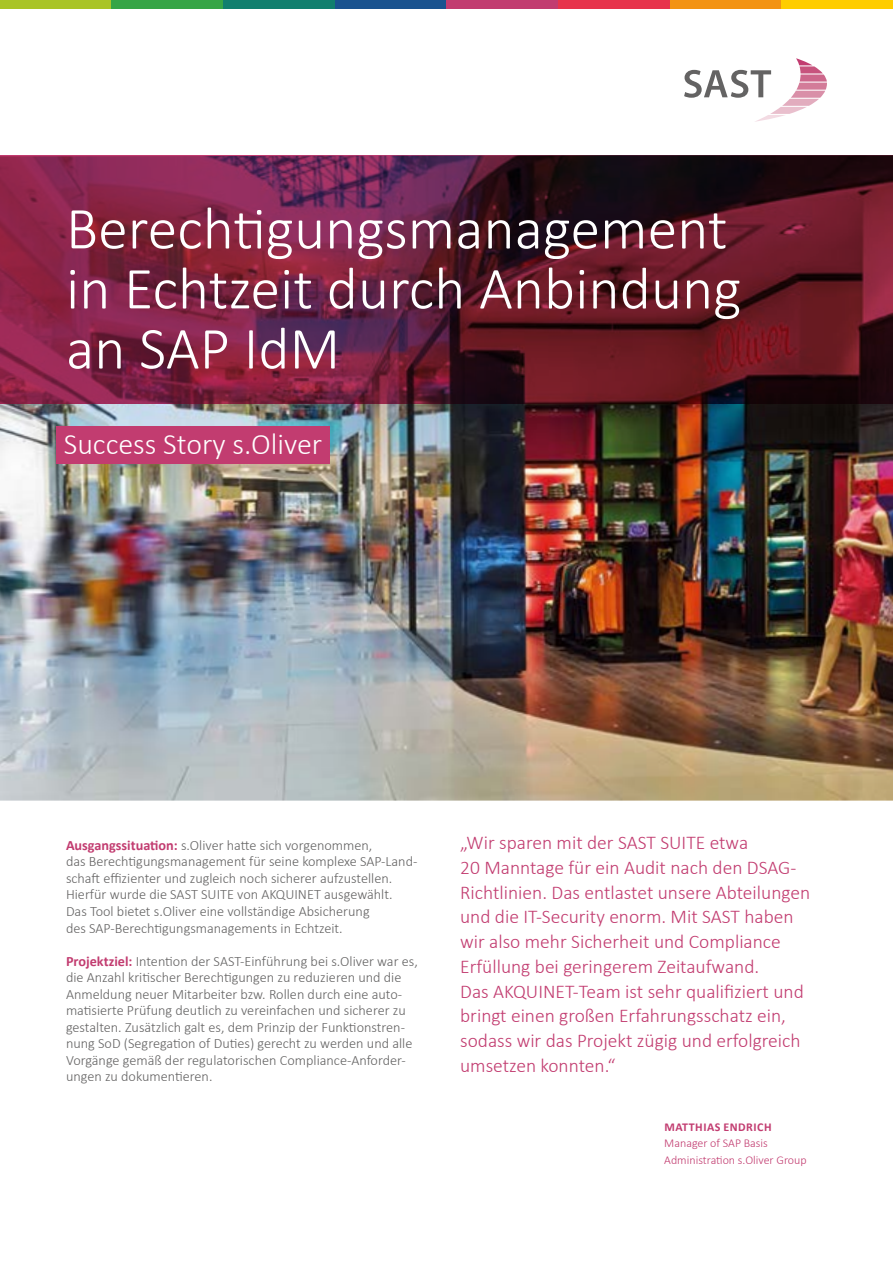
<style>
.page{position:relative;width:893px;height:1263px;background:#fff}
.page>*{position:absolute;margin:0;border:0;box-sizing:border-box;transform-origin:0 0}
.t1{font:300 60px/60px "Calibri";color:#fff}
.t2{font:300 30px "Calibri";color:#fff}
.t3{font:300 19.5px/24.8px "Calibri";color:#c23c70}
.t4{font:300 14.25px/16.5px "Calibri";color:#646363}
.t5{font:300 12px/16.5px "Calibri";color:#c23c70}
.t6{font:700 12px "Calibri";letter-spacing:.04em;color:#c23c70}
.s1{font-weight:700;color:#c23c70}
</style>
<div class="page">
<img style="left:0;top:403px;width:893px;height:398px">
<svg style="left:0;top:155px;width:893px;height:248px;background:#651c33"></svg>
<div style="left:57px;top:426px;width:273px;height:37px;background:#c23c70"></div>
<div style="left:0;top:0;width:112px;height:9px;background:#a9c426"></div>
<div style="left:112px;top:0;width:111px;height:9px;background:#36a546"></div>
<div style="left:223px;top:0;width:112px;height:9px;background:#117f6e"></div>
<div style="left:335px;top:0;width:111px;height:9px;background:#1a538f"></div>
<div style="left:446px;top:0;width:112px;height:9px;background:#c23c70"></div>
<div style="left:558px;top:0;width:112px;height:9px;background:#e7344c"></div>
<div style="left:670px;top:0;width:111px;height:9px;background:#f39313"></div>
<div style="left:781px;top:0;width:112px;height:9px;background:#ffcd00"></div>
<svg style="left:684px;top:58px;width:143px;height:64px"></svg>
<h1 class="t1" style="left:66px;top:196px;width:677px">Berechtigungsmanagement in Echtzeit durch Anbindung an SAP IdM</h1>
<h2 class="t2" style="left:64px;top:425px;width:260px">Success Story s.Oliver</h2>
<p class="t4" style="left:66px;top:836px;width:353px"><span class="s1">Ausgangssituation:</span> s.Oliver hatte sich vorgenommen,<br>das Berechtigungsmanagement für seine komplexe SAP-Land&shy;schaft effizienter und zugleich noch sicherer aufzustellen.<br>Hierfür wurde die SAST SUITE von AKQUINET ausgewählt.<br>Das Tool bietet s.Oliver eine vollständige Absicherung<br>des SAP-Berechtigungsmanagements in Echtzeit.</p>
<p class="t4" style="left:66px;top:952px;width:353px"><span class="s1">Projektziel:</span> Intention der SAST-Einführung bei s.Oliver war es, die Anzahl kritischer Berechtigungen zu reduzieren und die Anmeldung neuer Mitarbeiter bzw. Rollen durch eine auto&shy;matisierte Prüfung deutlich zu vereinfachen und sicherer zu gestalten. Zusätzlich galt es, dem Prinzip der Funktionstren&shy;nung SoD (Segregation of Duties) gerecht zu werden und alle Vorgänge gemäß der regulatorischen Compliance-Anforder&shy;ungen zu dokumentieren.</p>
<p class="t3" style="left:460px;top:829px;width:352px">„Wir sparen mit der SAST SUITE etwa<br>20 Manntage für ein Audit nach den DSAG-Richtlinien. Das entlastet unsere Abteilungen und die IT-Security enorm. Mit SAST haben wir also mehr Sicherheit und Compliance Erfüllung bei geringerem Zeitaufwand.<br>Das AKQUINET-Team ist sehr qualifiziert und bringt einen großen Erfahrungsschatz ein, sodass wir das Projekt zügig und erfolgreich umsetzen konnten.“</p>
<p class="t6" style="left:665px;top:1119px;width:109px">MATTHIAS ENDRICH</p>
<p class="t5" style="left:664px;top:1134px;width:144px">Manager of SAP Basis<br>Administration s.Oliver Group</p>
</div>
